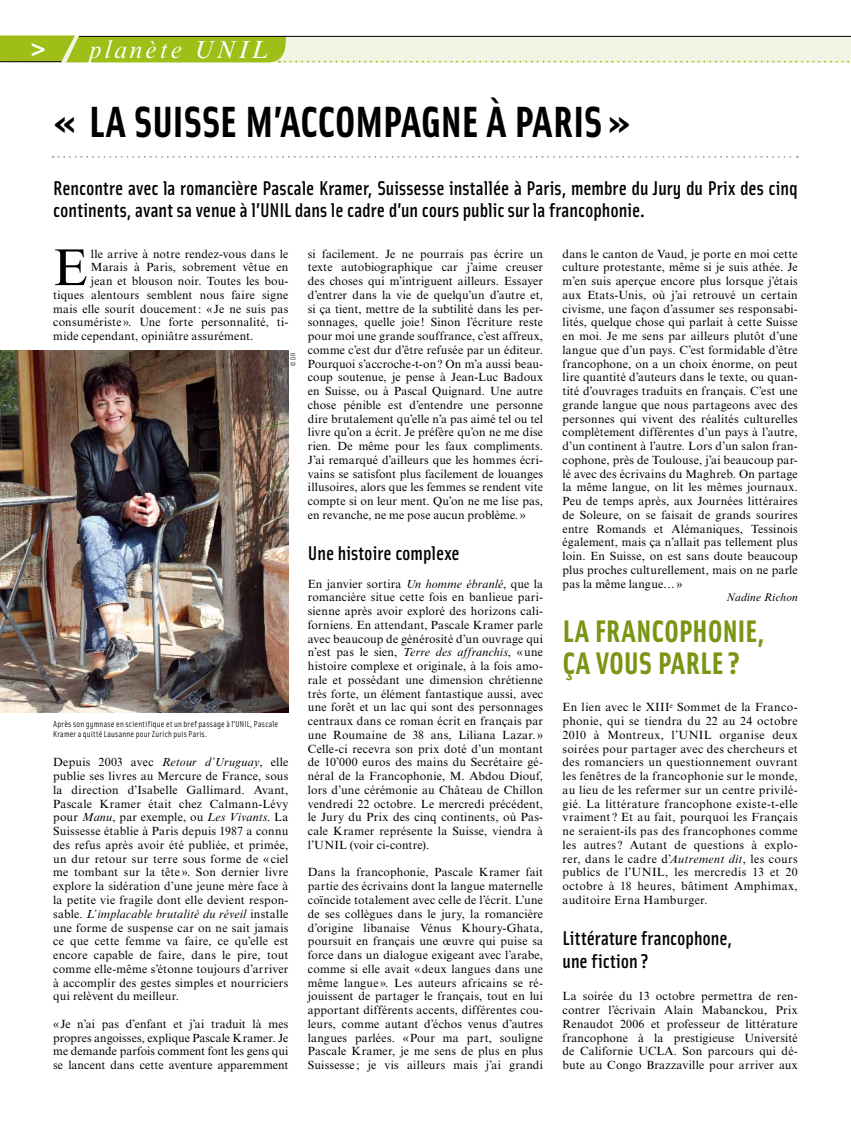
<style>
.page{position:relative;width:851px;height:1134px;background:#fff}
.page>*{position:absolute;margin:0;border:0;box-sizing:border-box;transform-origin:0 0}
.t1{font:51.88px "Times New Roman MT Std";color:#000}
.t2{font:700 43.75px "Solex";letter-spacing:-.015em;color:#000}
.t3{font:700 31.25px/31.2px "Solex";letter-spacing:-.005em;color:#7a9413}
.t4{font:italic 25px "Times New Roman MT Std";letter-spacing:.12em;color:#fff}
.t5{font:500 20px/22.5px "Solex";color:#000}
.t6{font:11.88px/13.8px "Times New Roman MT Std";letter-spacing:.015em;color:#000;text-align:justify}
.t7{font:italic 11.25px "Times New Roman MT Std";letter-spacing:.02em;color:#000}
.t8{font:8.75px/10px "Solex";letter-spacing:.025em;color:#000}
.t9{font:6.88px "Solex";color:#000}
.s1{font-family:"Frutiger LT Std";font-weight:700;font-style:normal}
.s2{font-style:italic}
</style>
<div class="page">
<svg style="left:0;top:35px;width:851px;height:28px;background:#d0dc9d"></svg>
<hr style="left:0;top:61px;width:61px;height:1px;background:#000">
<svg style="left:53px;top:156px;width:744px;height:2px"></svg>
<img style="left:0;top:351px;width:289px;height:362px">
<h3 class="t4" style="left:31px;top:35px;width:239px"><span class="s1">&gt;</span> planète UNIL</h3>
<h2 class="t2" style="left:53px;top:93px;width:579px">« LA SUISSE M’ACCOMPAGNE À PARIS»</h2>
<h3 class="t5" style="left:53px;top:175px;width:746px">Rencontre avec la romancière Pascale Kramer, Suissesse installée à Paris, membre du Jury du Prix des cinq continents, avant sa venue à l’UN IL dans le cadre d’un cours public sur la francophonie.</h3>
<p class="t6" style="left:308px;top:247px;width:237px">si facilement. Je ne pourrais pas écrire un texte autobiographique car j’aime creuser des choses qui m’intriguent ailleurs. Essayer d’entrer dans la vie de quelqu’un d’autre et, si ça tient, mettre de la subtilité dans les per&shy;sonnages, quelle joie! Sinon l’écriture reste pour moi une grande souffrance, c’est affreux, comme c’est dur d’être refusée par un éditeur.<br>Pourquoi s’accroche-t-on? On m’a aussi beau&shy;coup soutenue, je pense à Jean-Luc Badoux en Suisse, ou à Pascal Quignard. Une autre chose pénible est d’entendre une personne dire brutalement qu’elle n’a pas aimé tel ou tel livre qu’on a écrit. Je préfère qu’on ne me dise rien. De même pour les faux compliments.<br>J’ai remarqué d’ailleurs que les hommes écri&shy;vains se satisfont plus facilement de louanges illusoires, alors que les femmes se rendent vite compte si on leur ment. Qu’on ne me lise pas, en revanche, ne me pose aucun problème.»</p>
<h3 class="t5" style="left:308px;top:541px;width:153px">Une histoire complexe</h3>
<p class="t6" style="left:308px;top:577px;width:237px">En janvier sortira <span class="s2">Un homme ébranlé</span>, que la romancière situe cette fois en banlieue pari&shy;sienne après avoir exploré des horizons cali&shy;forniens. En attendant, Pascale Kramer parle avec beaucoup de générosité d’un ouvrage qui n’est pas le sien, <span class="s2">Terre des affranchis</span>, «une histoire complexe et originale, à la fois amo&shy;rale et possédant une dimension chrétienne très forte, un élément fantastique aussi, avec une forêt et un lac qui sont des personnages centraux dans ce roman écrit en français par une Roumaine de 38 ans, Liliana Lazar.» Celle-ci recevra son prix doté d’un montant de 10’000 euros des mains du Secrétaire gé&shy;néral de la Francophonie, M. Abdou Diouf, lors d’une cérémonie au Château de Chillon vendredi 22 octobre. Le mercredi précédent, le Jury du Prix des cinq continents, où Pas&shy;cale Kramer représente la Suisse, viendra à l’UNIL (voir ci-contre).</p>
<p class="t6" style="left:308px;top:865px;width:237px">Dans la francophonie, Pascale Kramer fait partie des écrivains dont la langue maternelle coïncide totalement avec celle de l’écrit. L’une de ses collègues dans le jury, la romancière d’origine libanaise Vénus Khoury-Ghata, poursuit en français une œuvre qui puise sa force dans un dialogue exigeant avec l’arabe, comme si elle avait «deux langues dans une même langue». Les auteurs africains se ré&shy;jouissent de partager le français, tout en lui apportant différents accents, différentes cou&shy;leurs, comme autant d’échos venus d’autres langues parlées. «Pour ma part, souligne Pascale Kramer, je me sens de plus en plus Suissesse; je vis ailleurs mais j’ai grandi</p>
<h1 class="t1" style="left:53px;top:238px;width:36px">E</h1>
<p class="t6" style="left:91px;top:247px;width:199px">lle arrive à notre rendez-vous dans le</p>
<p class="t6" style="left:562px;top:247px;width:237px">dans le canton de Vaud, je porte en moi cette culture protestante, même si je suis athée. Je m’en suis aperçue encore plus lorsque j’étais aux Etats-Unis, où j’ai retrouvé un certain civisme, une façon d’assumer ses responsabi&shy;lités, quelque chose qui parlait à cette Suisse en moi. Je me sens par ailleurs plutôt d’une langue que d’un pays. C’est formidable d’être francophone, on a un choix énorme, on peut lire quantité d’auteurs dans le texte, ou quan&shy;tité d’ouvrages traduits en français. C’est une grande langue que nous partageons avec des personnes qui vivent des réalités culturelles complètement différentes d’un pays à l’autre, d’un continent à l’autre. Lors d’un salon fran&shy;cophone, près de Toulouse, j’ai beaucoup par&shy;lé avec des écrivains du Maghreb. On partage la même langue, on lit les mêmes journaux.<br>Peu de temps après, aux Journées littéraires de Soleure, on se faisait de grands sourires entre Romands et Alémaniques, Tessinois également, mais ça n’allait pas tellement plus loin. En Suisse, on est sans doute beaucoup plus proches culturellement, mais on ne parle pas la même langue…»</p>
<p class="t7" style="left:726px;top:591px;width:73px">Nadine Richon</p>
<p class="t6" style="left:91px;top:260px;width:199px">Marais à Paris, sobrement vêtue en</p>
<p class="t6" style="left:91px;top:274px;width:199px">jean et blouson noir. Toutes les bou-</p>
<p class="t6" style="left:53px;top:288px;width:237px">tiques alentours semblent nous faire signe</p>
<p class="t6" style="left:53px;top:302px;width:237px">mais elle sourit doucement: «Je ne suis pas</p>
<p class="t6" style="left:53px;top:315px;width:237px">consumériste ». Une forte personnalité, ti-</p>
<p class="t6" style="left:53px;top:329px;width:202px">mide cependant, opiniâtre assurément.</p>
<p class="t9" style="left:289px;top:365px;width:14px;rotate:-90deg">© DR</p>
<h3 class="t3" style="left:562px;top:614px;width:204px">LA FRANCOPHONIE,<br>ÇA VOUS PARLE ?</h3>
<p class="t6" style="left:562px;top:700px;width:237px">En lien avec le XIII<sup>e</sup> Sommet de la Franco&shy;phonie, qui se tiendra du 22 au 24 octobre 2010 à Montreux, l’UNIL organise deux soirées pour partager avec des chercheurs et des romanciers un questionnement ouvrant les fenêtres de la francophonie sur le monde, au lieu de les refermer sur un centre privilé&shy;gié. La littérature francophone existe-t-elle vraiment? Et au fait, pourquoi les Français ne seraient-ils pas des francophones comme les autres? Autant de questions à explo&shy;rer, dans le cadre d’<span class="s2">Autrement dit</span>, les cours publics de l’UNIL, les mercredis 13 et 20 octobre à 18 heures, bâtiment Amphimax, auditoire Erna Hamburger.</p>
<h3 class="t5" style="left:562px;top:926px;width:171px">Littérature francophone, une fiction ?</h3>
<p class="t6" style="left:562px;top:989px;width:237px">La soirée du 13 octobre permettra de ren&shy;contrer l’écrivain Alain Mabanckou, Prix Renaudot 2006 et professeur de littérature francophone à la prestigieuse Université de Californie UCLA. Son parcours qui dé&shy;bute au Congo Brazzaville pour arriver aux</p>
<p class="t8" style="left:53px;top:718px;width:226px">Après son gymnase en scientifique et un bref passage à l’UNIL, Pascale<br>Kramer a quitté Lausanne pour Zurich puis Paris.</p>
<p class="t6" style="left:53px;top:755px;width:237px">Depuis 2003 avec <span class="s2">Retour d’Uruguay</span>, elle publie ses livres au Mercure de France, sous la direction d’Isabelle Gallimard. Avant, Pascale Kramer était chez Calmann-Lévy pour <span class="s2">Manu</span>, par exemple, ou <span class="s2">Les Vivants</span>. La Suissesse établie à Paris depuis 1987 a connu des refus après avoir été publiée, et primée, un dur retour sur terre sous forme de « ciel me tombant sur la tête ». Son dernier livre explore la sidération d’une jeune mère face à la petite vie fragile dont elle devient respon&shy;sable. <span class="s2">L’implacable brutalité du réveil</span> installe une forme de suspense car on ne sait jamais ce que cette femme va faire, ce qu’elle est encore capable de faire, dans le pire, tout comme elle-même s’étonne toujours d’arriver à accomplir des gestes simples et nourriciers qui relèvent du meilleur.</p>
<p class="t6" style="left:53px;top:1017px;width:237px">«Je n’ai pas d’enfant et j’ai traduit là mes propres angoisses, explique Pascale Kramer. Je me demande parfois comment font les gens qui se lancent dans cette aventure apparemment</p>
</div>
